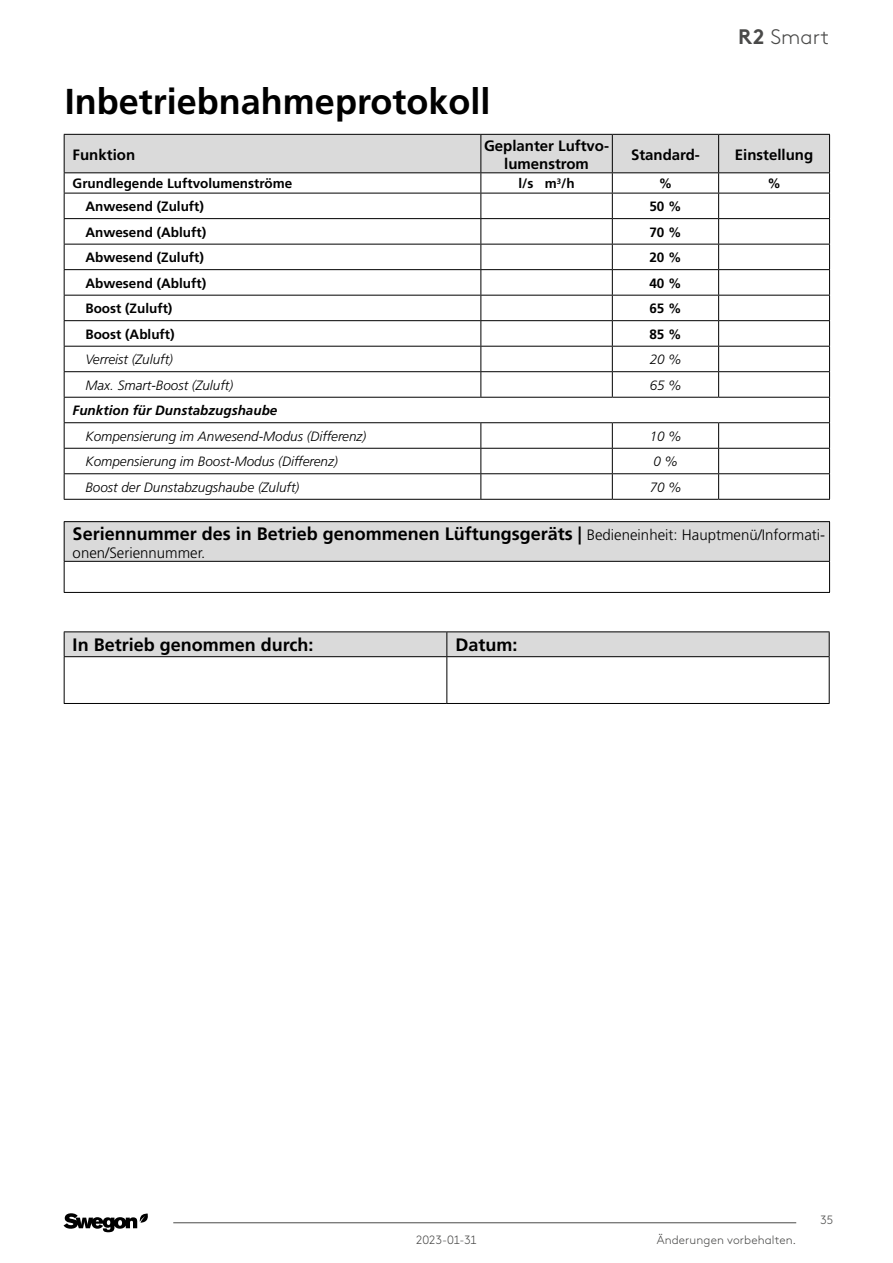
<style>
.page{position:relative;width:893px;height:1263px;background:#fff}
.page>*{position:absolute;margin:0;border:0;box-sizing:border-box;transform-origin:0 0}
.Luvun_otsikko{font:36px "Frutiger LT 65 Bd";color:#000}
.t1{font:300 21px "Swegon Brown";color:#4a4a49}
.Väliotsikko_12{font:18px "Frutiger LT 65 Bd";color:#000}
.Väliotsikko_10{font:15px/18px "Frutiger LT 65 Bd";color:#000;text-align:center}
.Väliotsikko_12-2{font:15px "Frutiger LT 45 Lt";color:#000}
.Leipis{font:13.5px "Frutiger LT 46 Lt It";color:#000}
.Leipis-2{font:13.5px "Frutiger LT 65 Bd";color:#000}
.Leipis-3{font:13.5px "Frutiger LT 66 Bd It";color:#000}
.t2{font:300 12px "Swegon Brown";letter-spacing:.01em;color:#4a4a49}
.s1{font-weight:700}
.s2{font-family:"Frutiger LT 45 Lt";font-size:15px}
</style>
<div class="page">
<hr style="left:173px;top:1222px;width:623px;height:1px;background:#4a4a49">
<svg style="left:64px;top:1213px;width:84px;height:19px"></svg>
<svg style="left:64px;top:134px;width:766px;height:365px"></svg>
<hr style="left:719px;top:218px;width:111px;height:1px;background:#000">
<hr style="left:64px;top:320px;width:417px;height:1px;background:#000">
<hr style="left:64px;top:346px;width:417px;height:1px;background:#000">
<hr style="left:64px;top:371px;width:417px;height:1px;background:#000">
<hr style="left:64px;top:448px;width:417px;height:1px;background:#000">
<hr style="left:64px;top:473px;width:417px;height:1px;background:#000">
<hr style="left:64px;top:499px;width:417px;height:1px;background:#000">
<hr style="left:481px;top:320px;width:131px;height:1px;background:#000">
<hr style="left:612px;top:320px;width:107px;height:1px;background:#000">
<hr style="left:481px;top:346px;width:131px;height:1px;background:#000">
<hr style="left:612px;top:346px;width:107px;height:1px;background:#000">
<hr style="left:481px;top:371px;width:131px;height:1px;background:#000">
<hr style="left:612px;top:371px;width:107px;height:1px;background:#000">
<hr style="left:481px;top:448px;width:131px;height:1px;background:#000">
<hr style="left:612px;top:448px;width:107px;height:1px;background:#000">
<hr style="left:481px;top:473px;width:131px;height:1px;background:#000">
<hr style="left:612px;top:473px;width:107px;height:1px;background:#000">
<hr style="left:481px;top:499px;width:131px;height:1px;background:#000">
<hr style="left:612px;top:499px;width:107px;height:1px;background:#000">
<hr style="left:719px;top:320px;width:111px;height:1px;background:#000">
<hr style="left:719px;top:346px;width:111px;height:1px;background:#000">
<hr style="left:719px;top:371px;width:111px;height:1px;background:#000">
<hr style="left:719px;top:448px;width:111px;height:1px;background:#000">
<hr style="left:719px;top:473px;width:111px;height:1px;background:#000">
<hr style="left:719px;top:499px;width:111px;height:1px;background:#000">
<div style="left:64px;top:522px;width:766px;height:39px;background:#dadada"></div>
<hr style="left:64px;top:522px;width:1px;height:39px;background:#000">
<hr style="left:829px;top:522px;width:1px;height:39px;background:#000">
<hr style="left:64px;top:521px;width:766px;height:1px;background:#000">
<hr style="left:64px;top:562px;width:1px;height:30px;background:#000">
<hr style="left:829px;top:562px;width:1px;height:30px;background:#000">
<hr style="left:64px;top:561px;width:766px;height:1px;background:#000">
<hr style="left:64px;top:592px;width:766px;height:1px;background:#000">
<hr style="left:64px;top:631px;width:383px;height:1px;background:#000">
<div style="left:64px;top:632px;width:766px;height:24px;background:#dadada"></div>
<hr style="left:447px;top:631px;width:383px;height:1px;background:#000">
<hr style="left:64px;top:657px;width:1px;height:46px;background:#000">
<hr style="left:64px;top:656px;width:383px;height:1px;background:#000">
<hr style="left:64px;top:703px;width:383px;height:1px;background:#000">
<hr style="left:446px;top:657px;width:1px;height:46px;background:#000">
<hr style="left:829px;top:657px;width:1px;height:46px;background:#000">
<hr style="left:447px;top:656px;width:383px;height:1px;background:#000">
<hr style="left:447px;top:703px;width:383px;height:1px;background:#000">
<h2 class="t1" style="left:738px;top:22px;width:92px"><span class="s1">R2</span> Smart</h2>
<p class="Luvun_otsikko" style="left:65px;top:80px;width:427px">Inbetriebnahmeprotokoll</p>
<p class="Väliotsikko_10" style="left:73px;top:145px;width:64px">Funktion</p>
<p class="Väliotsikko_10" style="left:484px;top:136px;width:127px">Geplanter Luftvo&shy;lumenstrom</p>
<p class="Väliotsikko_10" style="left:631px;top:145px;width:70px">Standard-</p>
<p class="Väliotsikko_10" style="left:735px;top:145px;width:80px">Einstellung</p>
<p class="Leipis-2" style="left:73px;top:176px;width:221px">Grundlegende Luftvolumenströme</p>
<p class="Leipis-2" style="left:519px;top:176px;width:58px">l/s m<sup>3</sup>/h</p>
<p class="Leipis-2" style="left:659px;top:176px;width:15px">%</p>
<p class="Leipis-2" style="left:767px;top:176px;width:15px">%</p>
<p class="Leipis-2" style="left:85px;top:199px;width:120px">Anwesend (Zuluft)</p>
<p class="Leipis-2" style="left:649px;top:199px;width:34px">50 %</p>
<p class="Leipis-2" style="left:85px;top:224px;width:122px">Anwesend (Abluft)</p>
<p class="Leipis-2" style="left:649px;top:224px;width:34px">70 %</p>
<p class="Leipis-2" style="left:85px;top:250px;width:120px">Abwesend (Zuluft)</p>
<p class="Leipis-2" style="left:649px;top:250px;width:34px">20 %</p>
<p class="Leipis-2" style="left:85px;top:275px;width:122px">Abwesend (Abluft)</p>
<p class="Leipis-2" style="left:649px;top:275px;width:34px">40 %</p>
<p class="Leipis-2" style="left:85px;top:301px;width:88px">Boost (Zuluft)</p>
<p class="Leipis-2" style="left:649px;top:301px;width:34px">65 %</p>
<p class="Leipis-2" style="left:85px;top:326px;width:91px">Boost (Abluft)</p>
<p class="Leipis-2" style="left:649px;top:326px;width:34px">85 %</p>
<p class="Leipis" style="left:85px;top:352px;width:89px">Verreist (Zuluft)</p>
<p class="Leipis" style="left:650px;top:352px;width:33px">20 %</p>
<p class="Leipis" style="left:85px;top:377px;width:149px">Max. Smart-Boost (Zuluft)</p>
<p class="Leipis" style="left:650px;top:377px;width:33px">65 %</p>
<p class="Leipis-3" style="left:73px;top:403px;width:206px">Funktion für Dunstabzugshaube</p>
<p class="Leipis" style="left:85px;top:428px;width:282px">Kompensierung im Anwesend-Modus (Differenz)</p>
<p class="Leipis" style="left:650px;top:428px;width:33px">10 %</p>
<p class="Leipis" style="left:85px;top:454px;width:254px">Kompensierung im Boost-Modus (Differenz)</p>
<p class="Leipis" style="left:653px;top:454px;width:26px">0 %</p>
<p class="Leipis" style="left:85px;top:479px;width:215px">Boost der Dunstabzugshaube (Zuluft)</p>
<p class="Leipis" style="left:650px;top:479px;width:33px">70 %</p>
<p class="Väliotsikko_12" style="left:73px;top:523px;width:754px">Seriennummer des in Betrieb genommenen Lüftungsgeräts | <span class="s2">Bedieneinheit: Hauptmenü/Informati-</span></p>
<p class="Väliotsikko_12-2" style="left:73px;top:544px;width:134px">onen/Seriennummer.</p>
<p class="Väliotsikko_12" style="left:73px;top:635px;width:242px">In Betrieb genommen durch:</p>
<p class="Väliotsikko_12" style="left:455px;top:635px;width:64px">Datum:</p>
<p class="t2" style="left:416px;top:1231px;width:63px">2023-01-31</p>
<p class="t2" style="left:657px;top:1231px;width:141px">Änderungen vorbehalten.</p>
<p class="t2" style="left:820px;top:1211px;width:15px">35</p>
</div>
